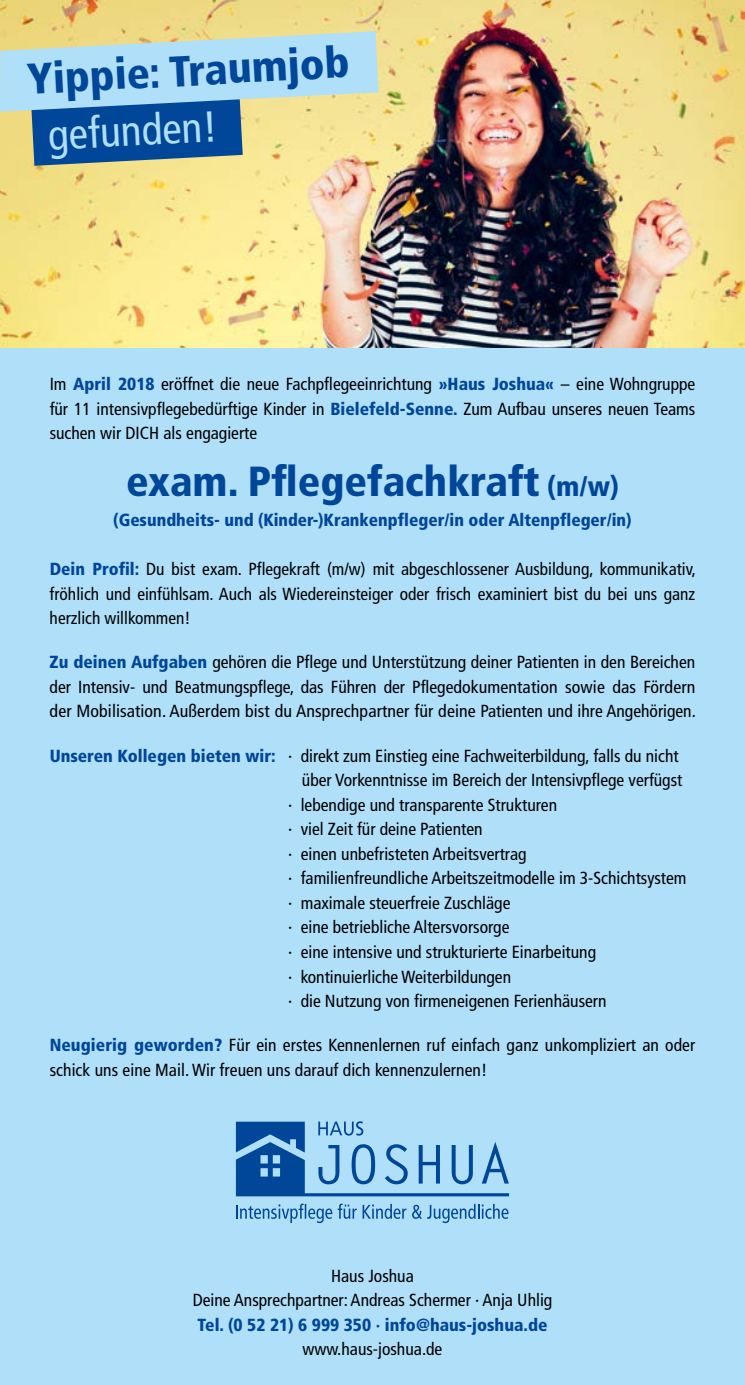
<style>
.page{position:relative;width:745px;height:1385px;background:#fff}
.page>*{position:absolute;margin:0;border:0;box-sizing:border-box;transform-origin:0 0}
.t1{font:900 condensed 43.23px "Frutiger LT Std";color:#004699}
.t2{font:condensed 43.23px "Frutiger LT Std";color:#afdff9}
.t3{font:900 condensed 42px "Frutiger LT Std";color:#004699}
.t4{font:condensed 17.5px/24.5px "Frutiger LT Std";color:#000;text-align:justify}
.t5{font:900 condensed 17.5px "Frutiger LT Std";color:#004699}
.s1{font-weight:900;color:#004699}
.s2{font-size:28px}
</style>
<div class="page">
<div style="left:0;top:347px;width:744px;height:1037px;background:#afdff9"></div>
<svg style="left:236px;top:1203px;width:120px;height:19px"></svg>
<svg style="left:362px;top:1203px;width:44px;height:15px"></svg>
<svg style="left:412px;top:1203px;width:96px;height:19px"></svg>
<svg style="left:236px;top:1121px;width:272px;height:75px"></svg>
<img style="left:0;top:0;width:744px;height:347px">
<svg style="left:0;top:31px;width:378px;height:135px"></svg>
<h1 class="t1" style="left:26px;top:53px;width:323px;rotate:-3deg">Yippie: Traumjob</h1>
<h1 class="t2" style="left:47px;top:109px;width:171px;rotate:-3deg">gefunden!</h1>
<p class="t4" style="left:50px;top:372px;width:646px">Im <span class="s1">April 2018</span> eröffnet die neue Fachpflegeeinrichtung <span class="s1">»Haus Joshua«</span> – eine Wohngruppe für 11 intensivpflegebedürftige Kinder in <span class="s1">Bielefeld-Senne.</span> Zum Aufbau unseres neuen Teams suchen wir DICH als engagierte</p>
<h2 class="t3" style="left:126px;top:456px;width:494px">exam. Pflegefachkraft <span class="s2">(m/w)</span></h2>
<p class="t5" style="left:113px;top:509px;width:519px">(Gesundheits- und (Kinder-)Krankenpfleger/in oder Altenpfleger/in)</p>
<p class="t4" style="left:50px;top:556px;width:647px"><span class="s1">Dein Profil:</span> Du bist exam. Pflegekraft (m/w) mit abgeschlossener Ausbildung, kommunikativ, fröhlich und einfühlsam. Auch als Wiedereinsteiger oder frisch examiniert bist du bei uns ganz herzlich willkommen!</p>
<p class="t4" style="left:50px;top:650px;width:647px"><span class="s1">Zu deinen Aufgaben</span> gehören die Pflege und Unterstützung deiner Patienten in den Bereichen der Intensiv- und Beatmungspflege, das Führen der Pflegedokumentation sowie das Fördern der Mobilisation. Außerdem bist du Ansprechpartner für deine Patienten und ihre Angehörigen.</p>
<p class="t4" style="left:50px;top:743px;width:630px"><span class="s1">Unseren Kollegen bieten wir:</span> · direkt zum Einstieg eine Fachweiterbildung, falls du nicht</p>
<p class="t4" style="left:302px;top:768px;width:381px">über Vorkenntnisse im Bereich der Intensivpflege verfügst</p>
<p class="t4" style="left:288px;top:792px;width:270px">· lebendige und transparente Strukturen</p>
<p class="t4" style="left:288px;top:817px;width:196px">· viel Zeit für deine Patienten</p>
<p class="t4" style="left:288px;top:841px;width:240px">· einen unbefristeten Arbeitsvertrag</p>
<p class="t4" style="left:288px;top:866px;width:400px">· familienfreundliche Arbeitszeitmodelle im 3-Schichtsystem</p>
<p class="t4" style="left:288px;top:890px;width:224px">· maximale steuerfreie Zuschläge</p>
<p class="t4" style="left:288px;top:915px;width:223px">· eine betriebliche Altersvorsorge</p>
<p class="t4" style="left:288px;top:939px;width:309px">· eine intensive und strukturierte Einarbeitung</p>
<p class="t4" style="left:288px;top:964px;width:224px">· kontinuierliche Weiterbildungen</p>
<p class="t4" style="left:288px;top:988px;width:320px">· die Nutzung von firmeneigenen Ferienhäusern</p>
<p class="t4" style="left:50px;top:1032px;width:646px"><span class="s1">Neugierig geworden?</span> Für ein erstes Kennenlernen ruf einfach ganz unkompliziert an oder schick uns eine Mail. Wir freuen uns darauf dich kennenzulernen!</p>
<p class="t4" style="left:192px;top:1263px;width:361px;text-align:center">Haus Joshua<br>Deine Ansprechpartner: Andreas Schermer · Anja Uhlig</p>
<p class="t5" style="left:197px;top:1313px;width:351px">Tel. (0 52 21) 6 999 350 · info@haus-joshua.de</p>
<p class="t4" style="left:302px;top:1336px;width:141px">www.haus-joshua.de</p>
</div>
